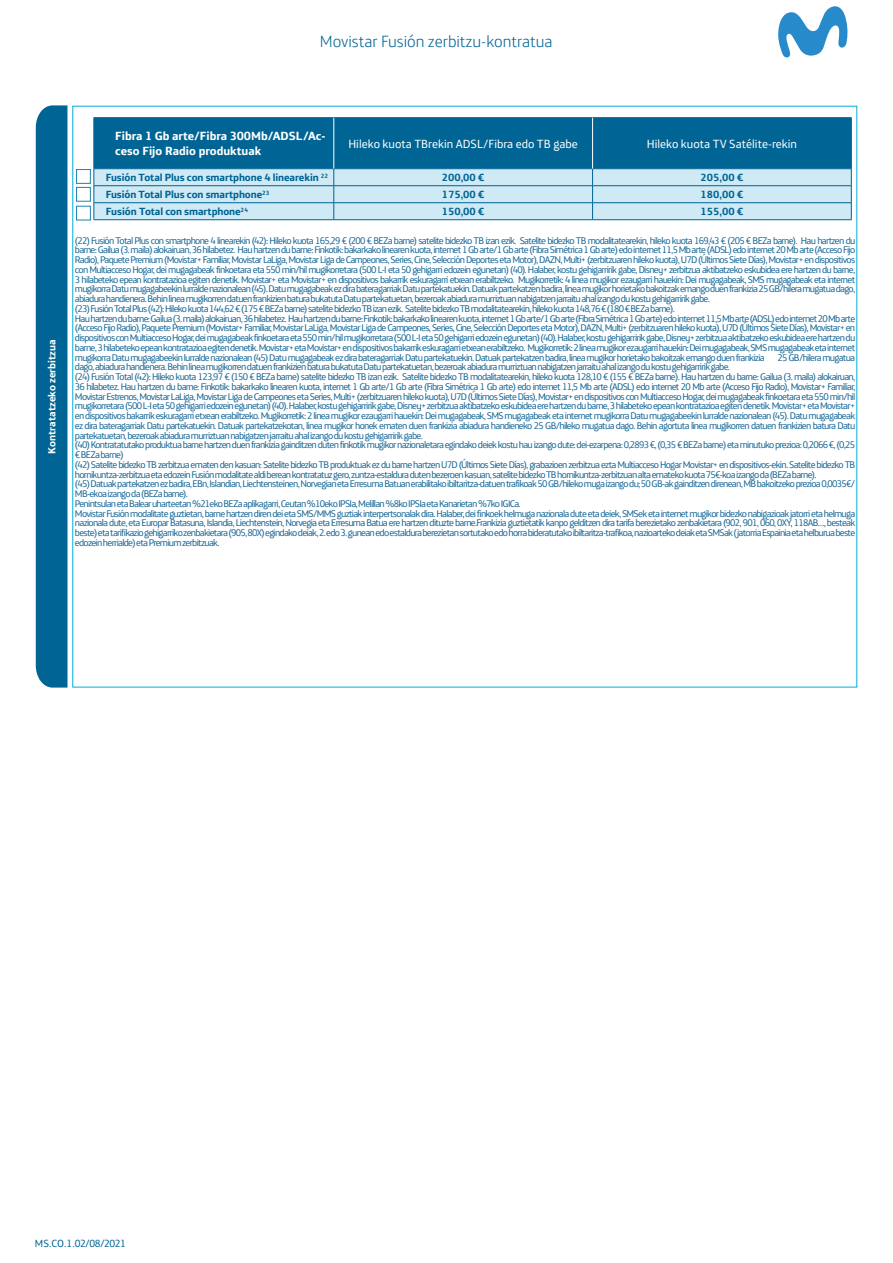
<style>
.page{position:relative;width:893px;height:1263px;background:#fff}
.page>*{position:absolute;margin:0;border:0;box-sizing:border-box;transform-origin:0 0}
.t1{font:300 16.5px "Telefonica";color:#006494}
.t2{font:12px "Telefonica";color:#fff}
.t3{font:700 12px/14.4px "Telefonica";color:#fff}
.t4{font:700 10.5px "Telefonica";letter-spacing:-.01em;color:#006494}
.t5{font:700 10.5px "Telefonica";color:#fff}
.t6{font:10.5px "Telefonica";letter-spacing:-.05em;color:#006494}
.t7{font:9.75px/9.8px "Telefonica";letter-spacing:-.075em;color:#176796}
.t8{font:9.75px/9.8px "Telefonica";letter-spacing:-.075em;color:#176695;text-align:justify}
</style>
<div class="page">
<div style="left:36px;top:105px;width:32px;height:583px;background:#006494"></div>
<svg style="left:778px;top:6px;width:70px;height:52px"></svg>
<hr style="left:94px;top:117px;width:240px;height:1px;background:#006494">
<hr style="left:334px;top:117px;width:259px;height:1px;background:#006494">
<hr style="left:593px;top:117px;width:258px;height:1px;background:#006494">
<svg style="left:94px;top:118px;width:758px;height:102px;background:#61a3c1"></svg>
<hr style="left:334px;top:118px;width:1px;height:51px;background:#fff">
<hr style="left:592px;top:118px;width:1px;height:51px;background:#fff">
<div style="left:76px;top:169px;width:15px;height:15px;border:1px solid #1b85b0"></div>
<div style="left:76px;top:187px;width:15px;height:14px;border:1px solid #1b85b0"></div>
<div style="left:76px;top:206px;width:15px;height:14px;border:1px solid #1b85b0"></div>
<h1 class="t1" style="left:320px;top:27px;width:234px">Movistar Fusión zerbitzu-kontratua</h1>
<p class="t5" style="left:43px;top:454px;width:116px;rotate:-90deg">Kontratatzeko zerbitzua</p>
<p class="t3" style="left:115px;top:128px;width:212px">Fibra 1 Gb arte/Fibra 300Mb/ADSL/Ac&shy;ceso Fijo Radio produktuak</p>
<p class="t2" style="left:348px;top:133px;width:231px">Hileko kuota TBrekin ADSL/Fibra edo TB gabe</p>
<p class="t2" style="left:647px;top:133px;width:152px">Hileko kuota TV Satélite-rekin</p>
<p class="t4" style="left:106px;top:168px;width:224px">Fusión Total Plus con smartphone 4 linearekin <sup>22</sup></p>
<p class="t4" style="left:442px;top:168px;width:44px">200,00 €</p>
<p class="t4" style="left:701px;top:168px;width:44px">205,00 €</p>
<p class="t4" style="left:106px;top:185px;width:165px">Fusión Total Plus con smartphone<sup>23</sup></p>
<p class="t4" style="left:442px;top:185px;width:44px">175,00 €</p>
<p class="t4" style="left:701px;top:185px;width:44px">180,00 €</p>
<p class="t4" style="left:106px;top:202px;width:144px">Fusión Total con smartphone<sup>24</sup></p>
<p class="t4" style="left:442px;top:202px;width:44px">150,00 €</p>
<p class="t4" style="left:701px;top:202px;width:44px">155,00 €</p>
<p class="t7" style="left:75px;top:234px;width:782px">(22) Fusión Total Plus con smartphone 4 linearekin (42): Hileko kuota 165,29 € (200 € BEZa barne) satelite bidezko TB izan ezik. Satelite bidezko TB modalitatearekin, hileko kuota 169,43 € (205 € BEZa barne). Hau hartzen du barne: Gailua (3. maila) alokairuan, 36 hilabetez. Hau hartzen du barne: Finkotik: bakarkako linearen kuota, internet 1 Gb arte/1 Gb arte (Fibra Simétrica 1 Gb arte) edo internet 11,5 Mb arte (ADSL) edo internet 20 Mb arte (Acceso Fijo Radio), Paquete Premium (Movistar+ Familiar, Movistar LaLiga, Movistar Liga de Campeones, Series, Cine, Selección Deportes eta Motor), DAZN, Multi+ (zerbitzuaren hileko kuota), U7D (Últimos Siete Días), Movistar+ en dispositivos con Multiacceso Hogar, dei mugagabeak finkoetara eta 550 min/hil mugikorretara (500 L-I eta 50 gehigarri edozein egunetan) (40). Halaber, kostu gehigarririk gabe, Disney+ zerbitzua aktibatzeko eskubidea ere hartzen du barne, 3 hilabeteko epean kontratazioa egiten denetik. Movistar+ eta Movistar+ en dispositivos bakarrik eskuragarri etxean erabiltzeko. Mugikorretik: 4 linea mugikor ezaugarri hauekin: Dei mugagabeak, SMS mugagabeak eta internet mugikorra Datu mugagabeekin lurralde nazionalean (45). Datu mugagabeak ez dira bateragarriak Datu partekatuekin. Datuak partekatzen badira, linea mugikor horietako bakoitzak emango duen frankizia 25 GB/hilera mugatua dago, abiadura handienera. Behin linea mugikorren datuen frankizien batura bukatuta Datu partekatuetan, bezeroak abiadura murriztuan nabigatzen jarraitu ahal izango du kostu gehigarririk gabe.<br>(23) Fusión Total Plus (42): Hileko kuota 144,62 € (175 € BEZa barne) satelite bidezko TB izan ezik. Satelite bidezko TB modalitatearekin, hileko kuota 148,76 € (180 € BEZa barne).<br>Hau hartzen du barne: Gailua (3. maila) alokairuan, 36 hilabetez. Hau hartzen du barne: Finkotik: bakarkako linearen kuota, internet 1 Gb arte/1 Gb arte (Fibra Simétrica 1 Gb arte) edo internet 11,5 Mb arte (ADSL) edo internet 20 Mb arte (Acceso Fijo Radio), Paquete Premium (Movistar+ Familiar, Movistar LaLiga, Movistar Liga de Campeones, Series, Cine, Selección Deportes eta Motor), DAZN, Multi+ (zerbitzuaren hileko kuota), U7D (Últimos Siete Días), Movistar+ en dispositivos con Multiacceso Hogar, dei mugagabeak finkoetara eta 550 min/hil mugikorretara (500 L-I eta 50 gehigarri edozein egunetan) (40). Halaber, kostu gehigarririk gabe, Disney+ zerbitzua aktibatzeko eskubidea ere hartzen du barne, 3 hilabeteko epean kontratazioa egiten denetik. Movistar+ eta Movistar+ en dispositivos bakarrik eskuragarri etxean erabiltzeko. Mugikorretik: 2 linea mugikor ezaugarri hauekin: Dei mugagabeak, SMS mugagabeak eta internet mugikorra Datu mugagabeekin lurralde nazionalean (45) Datu mugagabeak ez dira bateragarriak Datu partekatuekin. Datuak partekatzen badira, linea mugikor horietako bakoitzak emango duen frankizia</p>
<p class="t7" style="left:778px;top:351px;width:79px">25 GB/hilera mugatua</p>
<p class="t7" style="left:75px;top:361px;width:782px">dago, abiadura handienera. Behin linea mugikorren datuen frankizien batura bukatuta Datu partekatuetan, bezeroak abiadura murriztuan nabigatzen jarraitu ahal izango du kostu gehigarririk gabe.<br>(24) Fusión Total (42): Hileko kuota 123,97 € (150 € BEZa barne) satelite bidezko TB izan ezik. Satelite bidezko TB modalitatearekin, hileko kuota 128,10 € (155 € BEZa barne). Hau hartzen du barne: Gailua (3. maila) alokairuan, 36 hilabetez. Hau hartzen du barne: Finkotik: bakarkako linearen kuota, internet 1 Gb arte/1 Gb arte (Fibra Simétrica 1 Gb arte) edo internet 11,5 Mb arte (ADSL) edo internet 20 Mb arte (Acceso Fijo Radio), Movistar+ Familiar, Movistar Estrenos, Movistar LaLiga, Movistar Liga de Campeones eta Series, Multi+ (zerbitzuaren hileko kuota), U7D (Últimos Siete Días), Movistar+ en dispositivos con Multiacceso Hogar, dei mugagabeak finkoetara eta 550 min/hil mugikorretara (500 L-I eta 50 gehigarri edozein egunetan) (40). Halaber, kostu gehigarririk gabe, Disney+ zerbitzua aktibatzeko eskubidea ere hartzen du barne, 3 hilabeteko epean kontratazioa egiten denetik. Movistar+ eta Movistar+ en dispositivos bakarrik eskuragarri etxean erabiltzeko. Mugikorretik: 2 linea mugikor ezaugarri hauekin: Dei mugagabeak, SMS mugagabeak eta internet mugikorra Datu mugagabeekin lurralde nazionalean (45). Datu mugagabeak ez dira bateragarriak Datu partekatuekin. Datuak partekatzekotan, linea mugikor honek ematen duen frankizia abiadura handieneko 25 GB/hileko mugatua dago. Behin agortuta linea mugikorren datuen frankizien batura Datu partekatuetan, bezeroak abiadura murriztuan nabigatzen jarraitu ahal izango du kostu gehigarririk gabe.<br>(40) Kontratatutako produktua barne hartzen duen frankizia gainditzen duten finkotik mugikor nazionaletara egindako deiek kostu hau izango dute: dei-ezarpena: 0,2893 €, (0,35 € BEZa barne) eta minutuko prezioa: 0,2066 €, (0,25 € BEZa barne)<br>(42) Satelite bidezko TB zerbitzua ematen den kasuan: Satelite bidezko TB produktuak ez du barne hartzen U7D (Últimos Siete Días), grabazioen zerbitzua ezta Multiacceso Hogar Movistar+ en dispositivos-ekin. Satelite bidezko TB hornikuntza-zerbitzua eta edozein Fusión modalitate aldi berean kontratatuz gero, zuntza-estaldura duten bezeroen kasuan, satelite bidezko TB hornikuntza-zerbitzuan alta emateko kuota 75€-koa izango da (BEZa barne).<br>(45) Datuak partekatzen ez badira, EBn, Islandian, Liechtensteinen, Norvegian eta Erresuma Batuan erabilitako ibiltaritza-datuen trafikoak 50 GB/hileko muga izango du; 50 GB-ak gainditzen direnean, MB bakoitzeko prezioa 0,0035€/ MB-ekoa izango da (BEZa barne).<br>Penintsulan eta Balear uharteetan %21eko BEZa aplikagarri, Ceutan %10eko IPSIa, Melillan %8ko IPSIa eta Kanarietan %7ko IGICa.</p>
<p class="t8" style="left:75px;top:507px;width:782px">Movistar Fusión modalitate guztietan, barne hartzen diren dei eta SMS/MMS guztiak interpertsonalak dira. Halaber, dei finkoek helmuga nazionala dute eta deiek, SMSek eta internet mugikor bidezko nabigazioak jatorri eta helmuga nazionala dute, eta Europar Batasuna, Islandia, Liechtenstein, Norvegia eta Erresuma Batua ere hartzen dituzte barne.Frankizia guztietatik kanpo gelditzen dira tarifa berezietako zenbakietara (902, 901, 060, 0XY, 118AB…, besteak beste) eta tarifikazio gehigarriko zenbakietara (905, 80X) egindako deiak, 2. edo 3. gunean edo estaldura berezietan sortutako edo horra bideratutako ibiltaritza-trafikoa, nazioarteko deiak eta SMSak (jatorria Espainia eta helburua beste edozein herrialde) eta Premium zerbitzuak.</p>
<p class="t6" style="left:35px;top:1234px;width:92px">MS.CO.1.02/08/2021</p>
</div>
